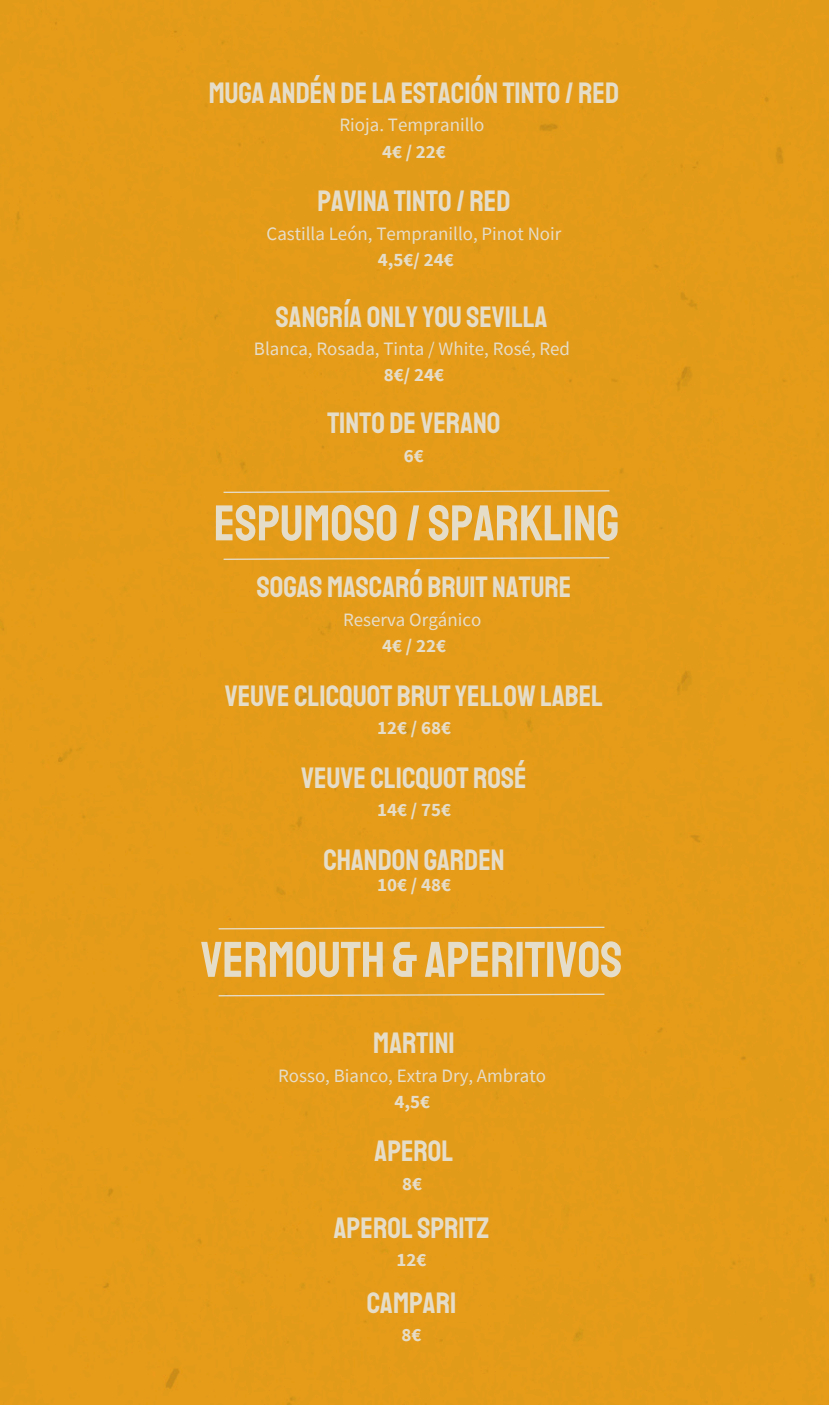
<style>
.page{position:relative;width:829px;height:1405px;background:#fff}
.page>*{position:absolute;margin:0;border:0;box-sizing:border-box;transform-origin:0 0}
.t1{font:50.23px "Staatliches";color:#e6ddc9}
.t2{font:29.75px "Staatliches";color:#e6ddc9}
.t3{font:18.9px "Source Sans Pro";color:#e6ddc9}
.t4{font:700 18.9px "Source Sans Pro";color:#e6ddc9}
</style>
<div class="page">
<div style="left:0;top:0;width:828px;height:1404px;background:#e59b19"></div>
<svg style="left:222px;top:489px;width:388px;height:4px;background:#e4b052"></svg>
<svg style="left:222px;top:556px;width:388px;height:4px;background:#e4b052"></svg>
<svg style="left:217px;top:926px;width:388px;height:4px;background:#e5b052"></svg>
<svg style="left:217px;top:993px;width:388px;height:4px;background:#e4b052"></svg>
<p class="t2" style="left:209px;top:74px;width:412px">MUGA ANDÉN DE LA ESTACIÓN TINTO / RED</p>
<p class="t3" style="left:339px;top:113px;width:146px">Rioja. Tempranillo</p>
<h4 class="t4" style="left:382px;top:139px;width:65px">4€ / 22€</h4>
<p class="t2" style="left:317px;top:182px;width:194px">PAVINA TINTO / RED</p>
<p class="t3" style="left:266px;top:221px;width:296px">Castilla León, Tempranillo, Pinot Noir</p>
<h4 class="t4" style="left:378px;top:247px;width:77px">4,5€/ 24€</h4>
<p class="t2" style="left:276px;top:299px;width:273px">SANGRÍA ONLY YOU SEVILLA</p>
<p class="t3" style="left:254px;top:336px;width:317px">Blanca, Rosada, Tinta / White, Rosé, Red</p>
<h4 class="t4" style="left:384px;top:362px;width:62px">8€/ 24€</h4>
<h5 class="t2" style="left:327px;top:405px;width:175px">TINTO DE VERANO</h5>
<h2 class="t4" style="left:404px;top:443px;width:21px">6€</h2>
<h4 class="t1" style="left:214px;top:492px;width:406px">ESPUMOSO / SPARKLING</h4>
<h3 class="t2" style="left:256px;top:569px;width:316px">SOGAS MASCARÓ BRUIT NATURE</h3>
<p class="t3" style="left:343px;top:607px;width:140px">Reserva Orgánico</p>
<p class="t4" style="left:382px;top:633px;width:65px">4€ / 22€</p>
<h3 class="t2" style="left:225px;top:677px;width:379px">VEUVE CLICQUOT BRUT YELLOWLABEL</h3>
<h5 class="t4" style="left:377px;top:715px;width:75px">12€ / 68€</h5>
<h3 class="t2" style="left:301px;top:759px;width:227px">VEUVE CLICQUOT ROSÉ</h3>
<h5 class="t4" style="left:377px;top:797px;width:75px">14€ / 75€</h5>
<h3 class="t2" style="left:323px;top:841px;width:183px">CHANDON GARDEN</h3>
<h5 class="t4" style="left:377px;top:872px;width:75px">10€ / 48€</h5>
<p class="t1" style="left:201px;top:929px;width:423px">VERMOUTH &amp; APERITIVOS</p>
<h1 class="t2" style="left:373px;top:1024px;width:83px">MARTINI</h1>
<h4 class="t3" style="left:278px;top:1062px;width:269px">Rosso, Bianco, Extra Dry, Ambrato</h4>
<p class="t4" style="left:394px;top:1089px;width:37px">4,5€</p>
<h3 class="t2" style="left:374px;top:1132px;width:80px">APEROL</h3>
<h5 class="t4" style="left:402px;top:1171px;width:21px">8€</h5>
<h4 class="t2" style="left:334px;top:1209px;width:157px">APEROL SPRITZ</h4>
<h5 class="t4" style="left:396px;top:1247px;width:31px">12€</h5>
<h4 class="t2" style="left:366px;top:1284px;width:91px">CAMPARI</h4>
<h5 class="t4" style="left:401px;top:1322px;width:21px">8€</h5>
</div>
